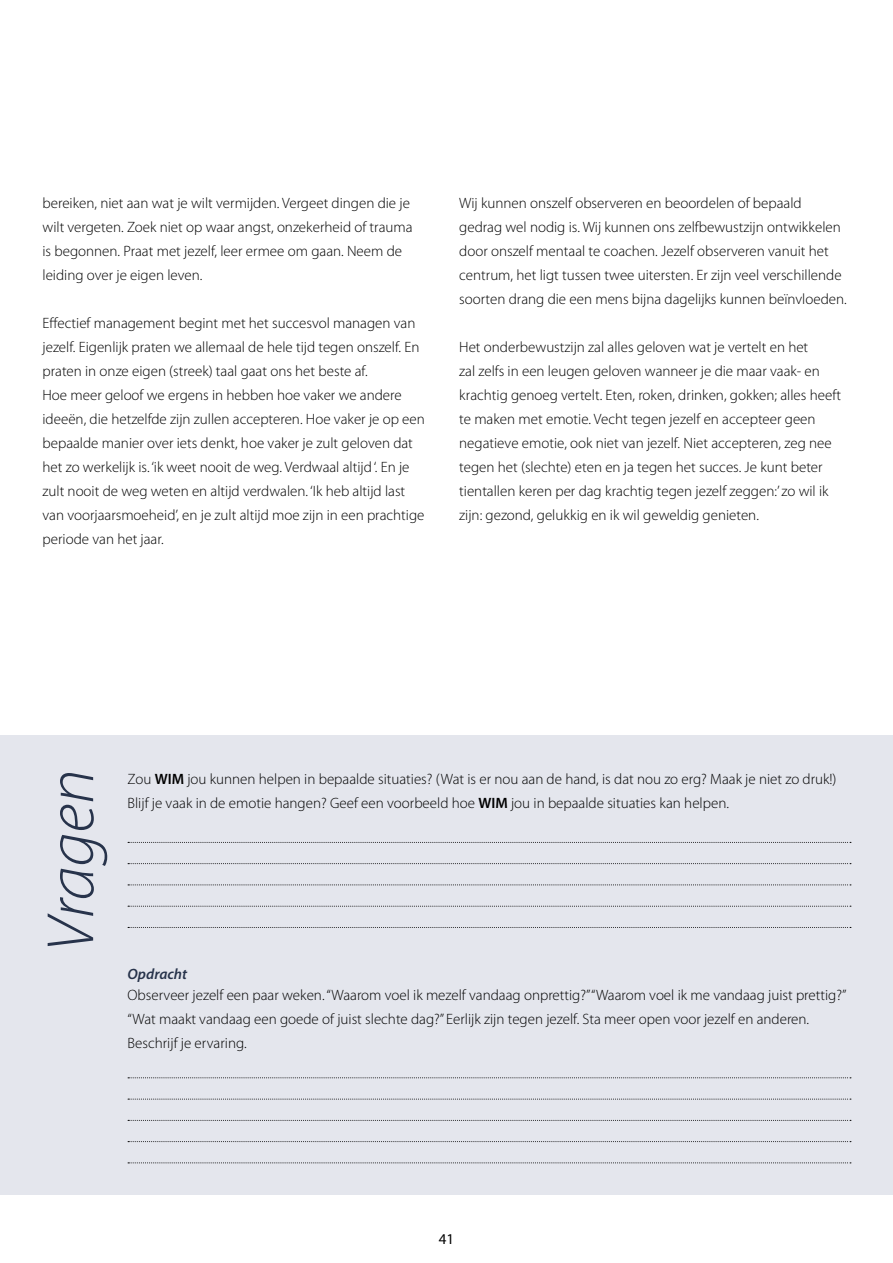
<style>
.page{position:relative;width:893px;height:1263px;background:#fff}
.page>*{position:absolute;margin:0;border:0;box-sizing:border-box;transform-origin:0 0}
.t1{font:italic 300 67.5px "Myriad Pro";color:#27334b}
.t2{font:300 15px/24px "Myriad Pro";color:#000}
.t3{font:italic 600 15px "Myriad Pro";color:#27334b}
.t4{font:15px "Myriad Pro";color:#000}
.s1{font-weight:600}
</style>
<div class="page">
<div style="left:0;top:736px;width:893px;height:459px;background:#e4e6ed"></div>
<svg style="left:128px;top:863px;width:723px;height:1px"></svg>
<svg style="left:128px;top:842px;width:723px;height:1px"></svg>
<svg style="left:128px;top:884px;width:723px;height:1px"></svg>
<svg style="left:128px;top:906px;width:723px;height:1px"></svg>
<svg style="left:128px;top:927px;width:723px;height:1px"></svg>
<svg style="left:128px;top:1099px;width:723px;height:1px"></svg>
<svg style="left:128px;top:1077px;width:723px;height:1px"></svg>
<svg style="left:128px;top:1120px;width:723px;height:1px"></svg>
<svg style="left:128px;top:1141px;width:723px;height:1px"></svg>
<svg style="left:128px;top:1162px;width:723px;height:1px"></svg>
<p class="t2" style="left:43px;top:191px;width:372px">bereiken, niet aan wat je wilt vermijden. Vergeet dingen die je wilt vergeten. Zoek niet op waar angst, onzekerheid of trauma is begonnen. Praat met jezelf, leer ermee om gaan. Neem de leiding over je eigen leven.</p>
<p class="t2" style="left:43px;top:311px;width:384px">Effectief management begint met het succesvol managen van jezelf. Eigenlijk praten we allemaal de hele tijd tegen onszelf. En praten in onze eigen (streek) taal gaat ons het beste af.<br>Hoe meer geloof we ergens in hebben hoe vaker we andere ideeën, die hetzelfde zijn zullen accepteren. Hoe vaker je op een bepaalde manier over iets denkt, hoe vaker je zult geloven dat het zo werkelijk is. ‘ik weet nooit de weg. Verdwaal altijd ‘. En je zult nooit de weg weten en altijd verdwalen. ‘Ik heb altijd last van voorjaarsmoeheid’, en je zult altijd moe zijn in een prachtige periode van het jaar.</p>
<p class="t2" style="left:459px;top:191px;width:389px">Wij kunnen onszelf observeren en beoordelen of bepaald gedrag wel nodig is. Wij kunnen ons zelfbewustzijn ontwikkelen door onszelf mentaal te coachen. Jezelf observeren vanuit het centrum, het ligt tussen twee uitersten. Er zijn veel verschillende soorten drang die een mens bijna dagelijks kunnen beïnvloeden.</p>
<p class="t2" style="left:459px;top:335px;width:383px">Het onderbewustzijn zal alles geloven wat je vertelt en het<br>zal zelfs in een leugen geloven wanneer je die maar vaak- en krachtig genoeg vertelt. Eten, roken, drinken, gokken; alles heeft te maken met emotie. Vecht tegen jezelf en accepteer geen negatieve emotie, ook niet van jezelf. Niet accepteren, zeg nee tegen het (slechte) eten en ja tegen het succes. Je kunt beter tientallen keren per dag krachtig tegen jezelf zeggen:’ zo wil ik zijn: gezond, gelukkig en ik wil geweldig genieten.</p>
<h1 class="t1" style="left:30px;top:952px;width:184px;rotate:-90deg">Vragen</h1>
<p class="t2" style="left:128px;top:767px;width:710px">Zou <span class="s1">WIM</span> jou kunnen helpen in bepaalde situaties? (Wat is er nou aan de hand, is dat nou zo erg? Maak je niet zo druk!)<br>Blijf je vaak in de emotie hangen? Geef een voorbeeld hoe <span class="s1">WIM</span> jou in bepaalde situaties kan helpen.</p>
<p class="t3" style="left:128px;top:964px;width:61px">Opdracht</p>
<p class="t2" style="left:128px;top:983px;width:720px">Observeer jezelf een paar weken. “Waarom voel ik mezelf vandaag onprettig?” “Waarom voel ik me vandaag juist prettig?” “Wat maakt vandaag een goede of juist slechte dag?” Eerlijk zijn tegen jezelf. Sta meer open voor jezelf en anderen.<br>Beschrijf je ervaring.</p>
<p class="t4" style="left:439px;top:1230px;width:17px">41</p>
</div>
